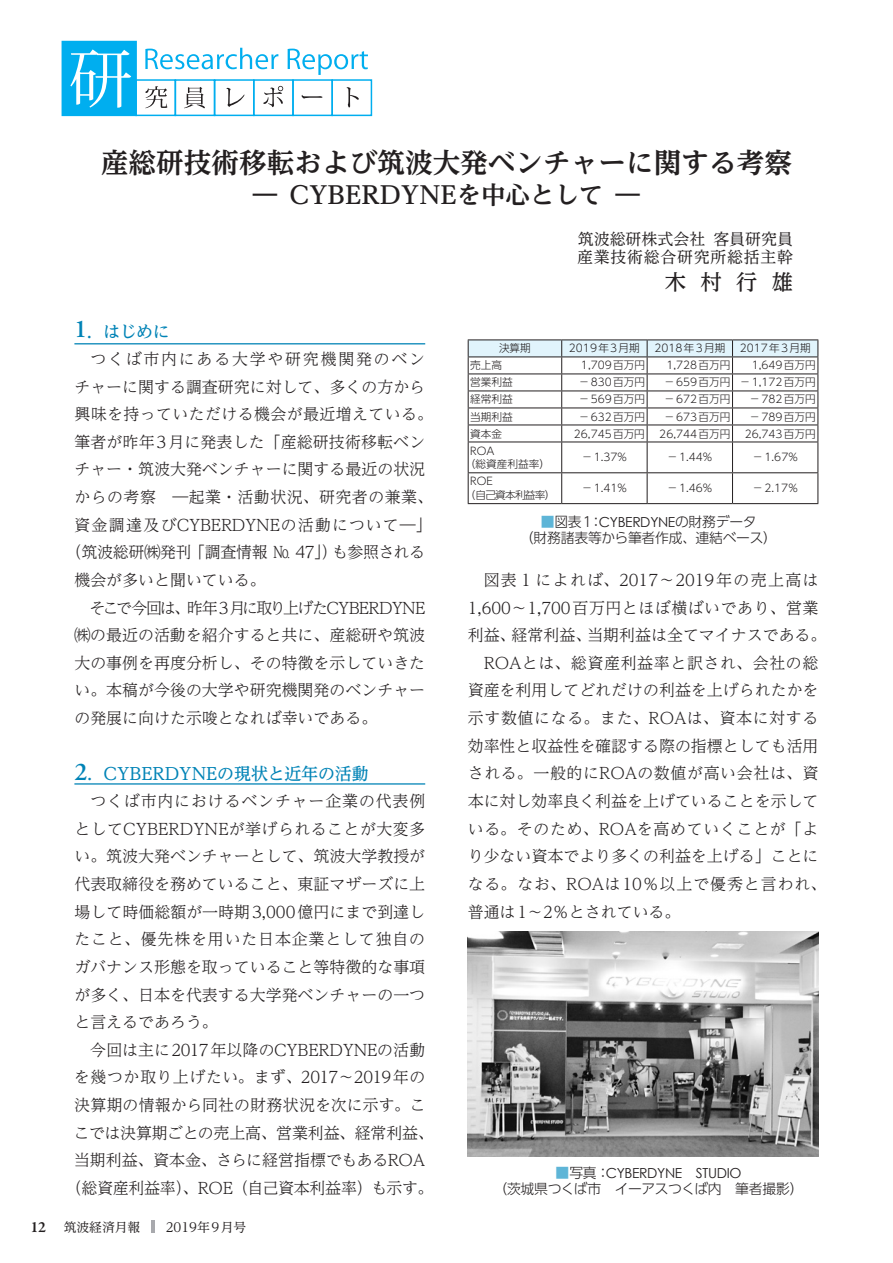
<style>
.page{position:relative;width:893px;height:1263px;background:#fff}
.page>*{position:absolute;margin:0;border:0;box-sizing:border-box;transform-origin:0 0}
.t1{font:700 27.6px "UD Reimin Pr 6 N";color:#231f20}
.t2{font:700 24.45px "UD Reimin Pr 6 N";color:#231f20}
.t3{font:500 21.3px "UD Reimin Pr 6 N";color:#231f20}
.t4{font:500 16.95px "UD Reimin Pr 6 N";letter-spacing:-.01em;color:#0083b6}
.t5{font:300 15.9px/27.6px "UD Reimin Pr 6 N";color:#231f20;text-align:justify}
.t6{font:300 15.9px "UD Reimin Pr 6 N";letter-spacing:.025em;color:#231f20}
.t7{font:300 15.9px "UD Reimin Pr 6 N";letter-spacing:.06em;color:#231f20}
.t8{font:300 15.9px "UD Reimin Pr 6 N";letter-spacing:.045em;color:#231f20}
.t9{font:300 15.9px "UD Reimin Pr 6 N";letter-spacing:.04em;color:#231f20}
.t10{font:15.9px/18px "UD Reimin Pr 6 N";letter-spacing:.045em;color:#231f20}
.t11{font:300 15.9px "UD Reimin Pr 6 N";letter-spacing:-.06em;color:#231f20}
.t12{font:300 15.9px "UD Reimin Pr 6 N";letter-spacing:.035em;color:#231f20}
.t13{font:300 15.9px "UD Reimin Pr 6 N";letter-spacing:-.02em;color:#231f20}
.t14{font:300 15.9px "UD Reimin Pr 6 N";letter-spacing:.085em;color:#231f20}
.t15{font:300 15.9px "UD Reimin Pr 6 N";letter-spacing:.03em;color:#231f20}
.t16{font:300 15.9px "UD Reimin Pr 6 N";letter-spacing:.11em;color:#231f20}
.t17{font:300 13.8px/15.9px "UD Shin Go Pro";letter-spacing:-.02em;color:#231f20;text-align:center}
.t18{font:13.8px "Century Gothic";letter-spacing:-.025em;color:#231f20}
.t19{font:12.75px "UD Reimin Pr 6 N";color:#231f20}
.t20{font:300 10.65px/13.8px "UD Shin Go Pr 6 N";color:#231f20}
.t21{font:300 10.65px/13.8px "UD Shin Go Pr 6 N";letter-spacing:-.07em;color:#231f20}
.s1{font-family:"Adobe Garamond Pro";font-weight:600;font-size:25.5px}
.s2{color:#5eb5d7}
.s3{font-family:"Century Gothic";font-weight:400}
.s4{font-family:"UD Shin Go Pro";font-weight:300;color:#5eb5d7}
.s5{font-family:"UD Shin Go Pro";font-weight:300}
.s6{font-family:"Garamond Premr Pro";font-weight:600;font-size:15.9px}
</style>
<div class="page">
<hr style="left:151px;top:1220px;width:4px;height:13px;background:#a8a9ad">
<div style="left:62px;top:42px;width:74px;height:73px;background:#00aeef"></div>
<div style="left:62px;top:41px;width:75px;height:75px;border:2px solid #00aeef"></div>
<svg style="left:70px;top:49px;width:61px;height:59px"></svg>
<div style="left:135px;top:79px;width:41px;height:37px;border:2px solid #00aeef"></div>
<div style="left:175px;top:79px;width:40px;height:37px;border:2px solid #00aeef"></div>
<svg style="left:145px;top:86px;width:22px;height:22px"></svg>
<svg style="left:184px;top:87px;width:21px;height:21px"></svg>
<div style="left:214px;top:79px;width:41px;height:37px;border:2px solid #00aeef"></div>
<svg style="left:226px;top:88px;width:19px;height:19px"></svg>
<div style="left:253px;top:79px;width:41px;height:37px;border:2px solid #00aeef"></div>
<svg style="left:263px;top:86px;width:20px;height:21px"></svg>
<div style="left:292px;top:79px;width:41px;height:37px;border:2px solid #00aeef"></div>
<svg style="left:302px;top:95px;width:20px;height:3px"></svg>
<div style="left:331px;top:79px;width:41px;height:37px;border:2px solid #00aeef"></div>
<svg style="left:346px;top:87px;width:13px;height:20px"></svg>
<svg style="left:145px;top:48px;width:133px;height:21px"></svg>
<svg style="left:288px;top:49px;width:80px;height:26px"></svg>
<hr style="left:74px;top:343px;width:351px;height:1px;background:#0083b6">
<hr style="left:74px;top:783px;width:351px;height:1px;background:#0083b6">
<img style="left:468px;top:931px;width:351px;height:226px">
<hr style="left:468px;top:339px;width:94px;height:1px;background:#231f20">
<hr style="left:562px;top:339px;width:85px;height:1px;background:#231f20">
<hr style="left:647px;top:339px;width:85px;height:1px;background:#231f20">
<hr style="left:732px;top:339px;width:86px;height:1px;background:#231f20">
<svg style="left:468px;top:340px;width:350px;height:101px"></svg>
<hr style="left:468px;top:441px;width:94px;height:1px;background:#231f20">
<hr style="left:468px;top:442px;width:1px;height:30px;background:#231f20">
<hr style="left:562px;top:441px;width:85px;height:1px;background:#231f20">
<hr style="left:561px;top:442px;width:1px;height:30px;background:#231f20">
<hr style="left:647px;top:441px;width:85px;height:1px;background:#231f20">
<hr style="left:647px;top:442px;width:1px;height:30px;background:#231f20">
<hr style="left:732px;top:441px;width:86px;height:1px;background:#231f20">
<hr style="left:732px;top:442px;width:1px;height:30px;background:#231f20">
<hr style="left:817px;top:442px;width:1px;height:30px;background:#231f20">
<hr style="left:468px;top:472px;width:94px;height:1px;background:#231f20">
<hr style="left:468px;top:473px;width:1px;height:30px;background:#231f20">
<hr style="left:562px;top:472px;width:85px;height:1px;background:#231f20">
<hr style="left:561px;top:473px;width:1px;height:30px;background:#231f20">
<hr style="left:647px;top:472px;width:85px;height:1px;background:#231f20">
<hr style="left:647px;top:473px;width:1px;height:30px;background:#231f20">
<hr style="left:732px;top:472px;width:86px;height:1px;background:#231f20">
<hr style="left:732px;top:473px;width:1px;height:30px;background:#231f20">
<hr style="left:817px;top:473px;width:1px;height:30px;background:#231f20">
<hr style="left:468px;top:503px;width:94px;height:1px;background:#231f20">
<hr style="left:562px;top:503px;width:85px;height:1px;background:#231f20">
<hr style="left:647px;top:503px;width:85px;height:1px;background:#231f20">
<hr style="left:732px;top:503px;width:86px;height:1px;background:#231f20">
<h1 class="t1" style="left:101px;top:140px;width:692px">産総研技術移転および筑波大発ベンチャーに関する考察</h1>
<h2 class="t2" style="left:253px;top:175px;width:389px">― CYBERDYNEを中心として ―</h2>
<p class="t10" style="left:577px;top:229px;width:217px">筑波総研株式会社客員研究員産業技術総合研究所総括主幹</p>
<h3 class="t3" style="left:665px;top:264px;width:130px">木村行雄</h3>
<p class="t4" style="left:74px;top:317px;width:97px"><span class="s1">1</span>．はじめに</p>
<p class="t16" style="left:90px;top:346px;width:336px">つくば市内にある大学や研究機関発のベン</p>
<p class="t5" style="left:74px;top:372px;width:352px">チャーに関する調査研究に対して、多くの方から</p>
<p class="t6" style="left:74px;top:401px;width:360px">興味を持っていただける機会が最近増えている。</p>
<p class="t5" style="left:74px;top:427px;width:352px">筆者が昨年3月に発表した「産総研技術移転ベン</p>
<p class="t5" style="left:74px;top:455px;width:352px">チャー・筑波大発ベンチャーに関する最近の状況</p>
<p class="t15" style="left:74px;top:484px;width:360px">からの考察　―起業・活動状況、研究者の兼業、</p>
<p class="t7" style="left:74px;top:512px;width:359px">資金調達及びCYBERDYNEの活動について―」</p>
<p class="t5" style="left:66px;top:538px;width:361px">（筑波総研㈱発刊 「調査情報 № 47」）も参照される</p>
<p class="t5" style="left:74px;top:565px;width:193px">機会が多いと聞いている。</p>
<p class="t11" style="left:89px;top:595px;width:338px">そこで今回は、昨年3月に取り上げたCYBERDYNE</p>
<p class="t5" style="left:74px;top:621px;width:352px">㈱の最近の活動を紹介すると共に、産総研や筑波</p>
<p class="t5" style="left:74px;top:648px;width:352px">大の事例を再度分析し、その特徴を示していきた</p>
<p class="t5" style="left:74px;top:676px;width:352px">い。本稿が今後の大学や研究機関発のベンチャー</p>
<p class="t5" style="left:74px;top:704px;width:304px">の発展に向けた示唆となれば幸いである。</p>
<p class="t4" style="left:74px;top:760px;width:296px"><span class="s1">2</span>．CYBERDYNEの現状と近年の活動</p>
<p class="t5" style="left:74px;top:787px;width:352px;text-indent:16px">つくば市内におけるベンチャー企業の代表例としてCYBERDYNEが挙げられることが大変多い。筑波大発ベンチャーとして、筑波大学教授が代表取締役を務めていること、東証マザーズに上場して時価総額が一時期3,000億円にまで到達したこと、優先株を用いた日本企業として独自のガバナンス形態を取っていること等特徴的な事項が多く、日本を代表する大学発ベンチャーの一つと言えるであろう。</p>
<p class="t5" style="left:90px;top:1035px;width:337px">今回は主に2017年以降のCYBERDYNEの活動</p>
<p class="t6" style="left:74px;top:1064px;width:353px">を幾つか取り上げたい。まず、2017～2019年の</p>
<p class="t5" style="left:74px;top:1091px;width:353px">決算期の情報から同社の財務状況を次に示す。こ</p>
<p class="t5" style="left:74px;top:1118px;width:361px">こでは決算期ごとの売上高、営業利益、経常利益、</p>
<p class="t5" style="left:74px;top:1146px;width:353px">当期利益、資本金、さらに経営指標でもあるROA</p>
<p class="t13" style="left:66px;top:1175px;width:369px">（総資産利益率）、ROE（自己資本利益率）も示す。</p>
<p class="t20" style="left:499px;top:341px;width:33px">決算期</p>
<p class="t20" style="left:569px;top:341px;width:72px">2019年3月期</p>
<p class="t20" style="left:654px;top:341px;width:72px">2018年3月期</p>
<p class="t20" style="left:740px;top:341px;width:72px">2017年3月期</p>
<p class="t20" style="left:470px;top:358px;width:33px">売上高</p>
<p class="t20" style="left:581px;top:358px;width:66px">1,709百万円</p>
<p class="t20" style="left:666px;top:358px;width:66px">1,728百万円</p>
<p class="t20" style="left:752px;top:358px;width:66px">1,649百万円</p>
<p class="t20" style="left:470px;top:375px;width:44px">営業利益</p>
<p class="t20" style="left:579px;top:375px;width:68px">−830百万円</p>
<p class="t20" style="left:664px;top:375px;width:153px">−659百万円 −1,172百万円</p>
<p class="t20" style="left:470px;top:392px;width:44px">経常利益</p>
<p class="t20" style="left:579px;top:392px;width:68px">−569百万円</p>
<p class="t20" style="left:664px;top:392px;width:68px">−672百万円</p>
<p class="t20" style="left:749px;top:392px;width:68px">−782百万円</p>
<p class="t20" style="left:470px;top:409px;width:44px">当期利益</p>
<p class="t20" style="left:579px;top:409px;width:68px">−632百万円</p>
<p class="t20" style="left:664px;top:409px;width:68px">−673百万円</p>
<p class="t20" style="left:749px;top:409px;width:68px">−789百万円</p>
<p class="t20" style="left:470px;top:426px;width:33px">資本金</p>
<p class="t20" style="left:574px;top:426px;width:73px">26,745百万円</p>
<p class="t20" style="left:659px;top:426px;width:73px">26,744百万円</p>
<p class="t20" style="left:745px;top:426px;width:73px">26,743百万円</p>
<p class="t20" style="left:465px;top:443px;width:87px;text-indent:5px">ROA<br>（総資産利益率）</p>
<p class="t20" style="left:582px;top:450px;width:47px">−1.37%</p>
<p class="t20" style="left:667px;top:450px;width:47px">−1.44%</p>
<p class="t20" style="left:753px;top:450px;width:47px">−1.67%</p>
<p class="t21" style="left:465px;top:474px;width:92px;text-indent:5px">ROE<br>（自己資本利益率）</p>
<p class="t20" style="left:582px;top:481px;width:47px">−1.41%</p>
<p class="t20" style="left:667px;top:481px;width:47px">−1.46%</p>
<p class="t20" style="left:753px;top:481px;width:47px">−2.17%</p>
<p class="t17" style="left:520px;top:513px;width:259px"><span class="s2">■</span>図表１：<span class="s3">CYBERDYNE</span>の財務データ<br>（財務諸表等から筆者作成、連結ベース）</p>
<p class="t14" style="left:484px;top:567px;width:336px">図表１によれば、2017～2019年の売上高は</p>
<p class="t12" style="left:468px;top:595px;width:352px">1,600～1,700百万円とほぼ横ばいであり、営業</p>
<p class="t5" style="left:468px;top:621px;width:360px">利益、経常利益、当期利益は全てマイナスである。</p>
<p class="t9" style="left:484px;top:650px;width:336px">ROAとは、総資産利益率と訳され、会社の総</p>
<p class="t5" style="left:468px;top:676px;width:352px">資産を利用してどれだけの利益を上げられたかを</p>
<p class="t8" style="left:468px;top:705px;width:352px">示す数値になる。また、ROAは、資本に対する</p>
<p class="t5" style="left:468px;top:731px;width:352px">効率性と収益性を確認する際の指標としても活用</p>
<p class="t9" style="left:468px;top:760px;width:352px">される。一般的にROAの数値が高い会社は、資</p>
<p class="t5" style="left:468px;top:787px;width:352px">本に対し効率良く利益を上げていることを示して</p>
<p class="t8" style="left:468px;top:816px;width:352px">いる。そのため、ROAを高めていくことが「よ</p>
<p class="t5" style="left:468px;top:842px;width:352px">り少ない資本でより多くの利益を上げる」ことに</p>
<p class="t7" style="left:468px;top:871px;width:360px">なる。なお、ROAは10％以上で優秀と言われ、</p>
<p class="t5" style="left:468px;top:897px;width:214px">普通は1～2％とされている。</p>
<p class="t18" style="left:556px;top:1164px;width:187px"><span class="s4">■</span><span class="s5">写真：</span>CYBERDYNE STUDIO</p>
<p class="t17" style="left:493px;top:1180px;width:312px">（茨城県つくば市　イーアスつくば内　筆者撮影）</p>
<p class="t19" style="left:30px;top:1216px;width:217px"><span class="s6">12</span> 筑波経済月報　　2019年 9月号</p>
</div>
